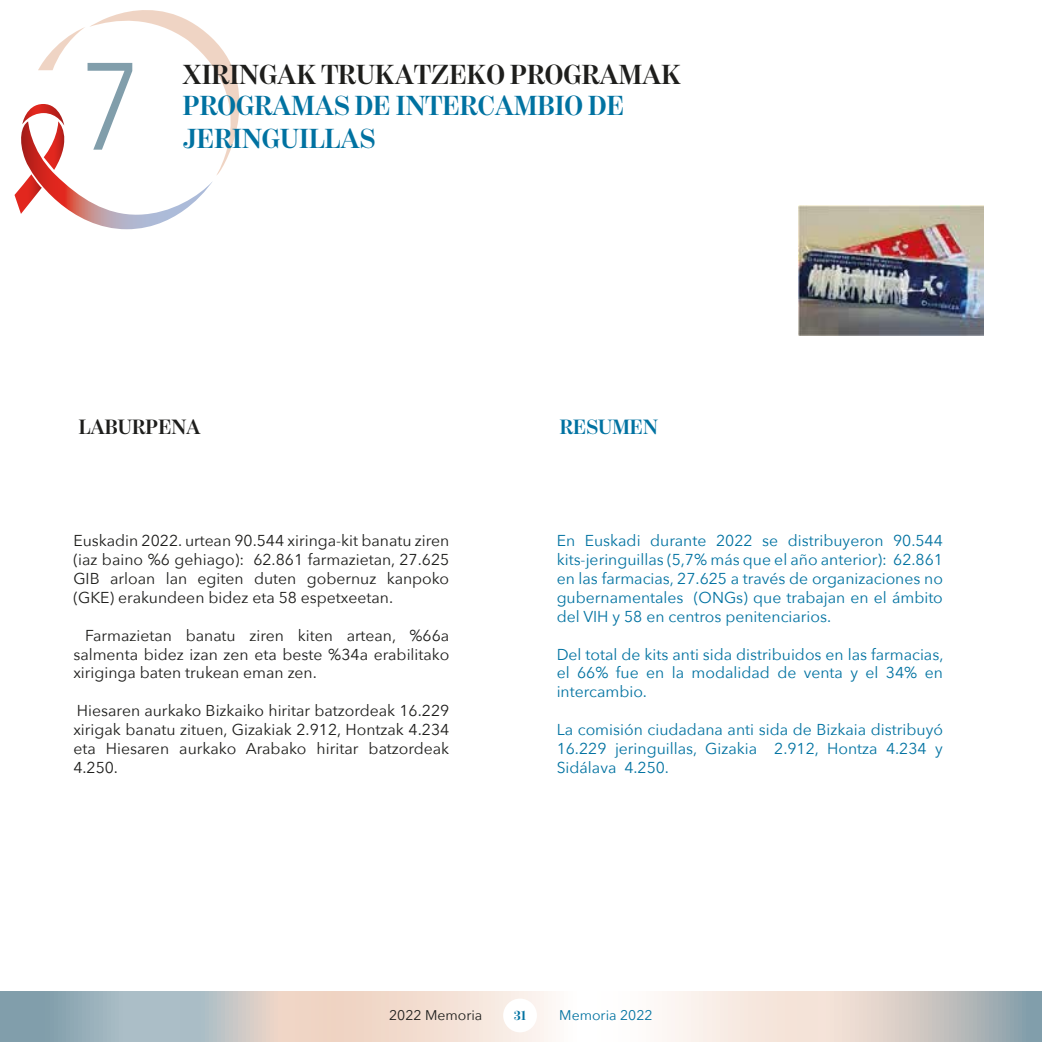
<style>
.page{position:relative;width:1042px;height:1042px;background:#fff}
.page>*{position:absolute;margin:0;border:0;box-sizing:border-box;transform-origin:0 0}
.t1{font:122.5px "Avenir Next";color:#819eab;scale:.87 1}
.t2{font:700 28px/33.6px "Benton Mod Disp";color:#0072a1}
.t3{font:700 28px "Benton Mod Disp";color:#1e1e1c}
.t4{font:700 21px "Benton Mod Disp";color:#1e1e1c}
.t5{font:700 21px "Benton Mod Disp";color:#0072a1}
.t6{font:15.75px/18.9px "Avenir Next";color:#1d1d1b;text-align:justify}
.t7{font:15.75px/18.9px "Avenir Next";color:#0072a1;text-align:justify}
.t8{font:14px "Avenir Next";color:#1e1e1c}
.t9{font:14px "Avenir Next";color:#0072a1}
.t10{font:700 14px "Benton Mod Disp";color:#0072a1}
</style>
<div class="page">
<svg style="left:0;top:991px;width:1042px;height:51px"></svg>
<div style="left:503px;top:998px;width:34px;height:34px;background:#fff;border-radius:50%"></div>
<img style="left:798px;top:206px;width:185px;height:129px">
<svg style="left:15px;top:10px;width:224px;height:219px"></svg>
<h1 class="t1" style="left:79px;top:4px;width:73px">7</h1>
<h2 class="t3" style="left:183px;top:60px;width:500px">XIRINGAK TRUKATZEKO PROGRAMAK</h2>
<h2 class="t2" style="left:183px;top:88px;width:443px">PROGRAMAS DE INTERCAMBIO DE<br>JERINGUILLAS</h2>
<h3 class="t4" style="left:79px;top:415px;width:124px">LABURPENA</h3>
<h3 class="t5" style="left:560px;top:415px;width:99px">RESUMEN</h3>
<p class="t6" style="left:73px;top:530px;width:377px">Euskadin 2022. urtean 90.544 xiringa-kit banatu ziren (iaz baino %6 gehiago): 62.861 farmazietan, 27.625<br>GIB arloan lan egiten duten gobernuz kanpoko (GKE) erakundeen bidez eta 58 espetxeetan.</p>
<p class="t6" style="left:73px;top:625px;width:377px;text-indent:12px">Farmazietan banatu ziren kiten artean, %66a salmenta bidez izan zen eta beste %34a erabilitako xiriginga baten trukean eman zen.</p>
<p class="t6" style="left:73px;top:700px;width:377px">Hiesaren aurkako Bizkaiko hiritar batzordeak 16.229 xirigak banatu zituen, Gizakiak 2.912, Hontzak 4.234 eta Hiesaren aurkako Arabako hiritar batzordeak 4.250.</p>
<p class="t7" style="left:557px;top:530px;width:388px">En Euskadi durante 2022 se distribuyeron 90.544 kits-jeringuillas (5,7% más que el año anterior): 62.861 en las farmacias, 27.625 a través de organizaciones no gubernamentales (ONGs) que trabajan en el ámbito del VIH y 58 en centros penitenciarios.</p>
<p class="t7" style="left:557px;top:644px;width:388px">Del total de kits anti sida distribuidos en las farmacias, el 66% fue en la modalidad de venta y el 34% en intercambio.</p>
<p class="t7" style="left:557px;top:719px;width:388px">La comisión ciudadana anti sida de Bizkaia distribuyó 16.229 jeringuillas, Gizakia 2.912, Hontza 4.234 y Sidálava 4.250.</p>
<p class="t8" style="left:389px;top:1003px;width:95px">2022 Memoria</p>
<p class="t9" style="left:559px;top:1003px;width:95px">Memoria 2022</p>
<p class="t10" style="left:514px;top:1008px;width:13px">31</p>
</div>
